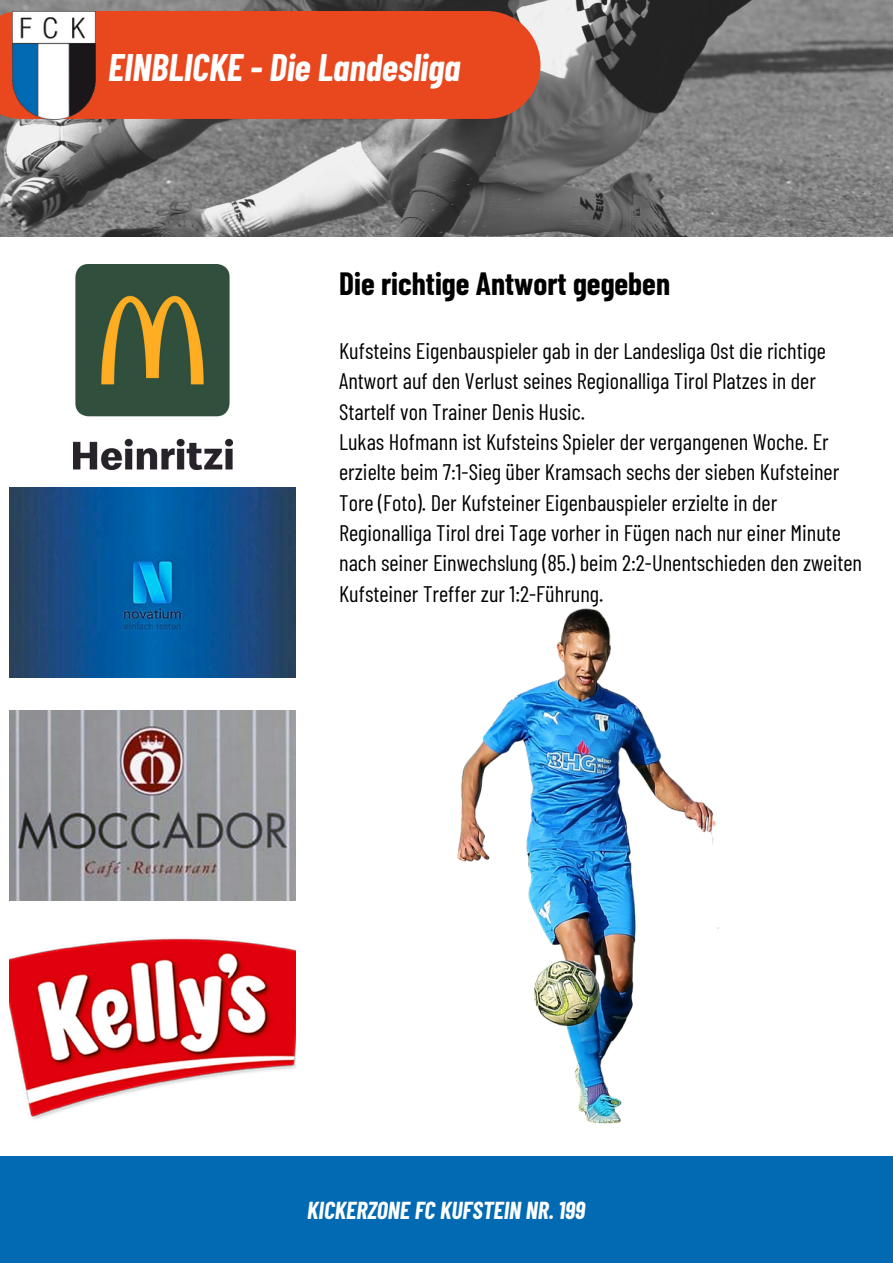
<style>
.page{position:relative;width:893px;height:1264px;background:#fff}
.page>*{position:absolute;margin:0;border:0;box-sizing:border-box;transform-origin:0 0}
.t1{font:italic 700 37.5px "Barlow Condensed";color:#fff}
.t2{font:700 31.5px "Barlow Condensed";color:#000}
.t3{font:italic 700 24px "Barlow Condensed";color:#fff}
.t4{font:22.5px/30.3px "Barlow Condensed";color:#000}
</style>
<div class="page">
<div style="left:0;top:1155px;width:892px;height:107px;background:#016ab2"></div>
<img style="left:0;top:0;width:892px;height:237px">
<div style="left:108px;top:11px;width:432px;height:108px;background:#e9481e"></div>
<img style="left:10px;top:487px;width:285px;height:190px">
<img style="left:10px;top:938px;width:285px;height:181px">
<img style="left:0;top:11px;width:108px;height:108px">
<img style="left:10px;top:710px;width:285px;height:190px">
<img style="left:74px;top:264px;width:158px;height:206px">
<img style="left:457px;top:608px;width:262px;height:516px">
<h1 class="t1" style="left:108px;top:43px;width:354px">EINBLICKE - Die Landesliga</h1>
<h2 class="t2" style="left:339px;top:263px;width:332px">Die richtige Antwort gegeben</h2>
<p class="t4" style="left:339px;top:335px;width:524px">Kufsteins Eigenbauspieler gab in der Landesliga Ost die richtige Antwort auf den Verlust seines Regionalliga Tirol Platzes in der Startelf von Trainer Denis Husic.<br>Lukas Hofmann ist Kufsteins Spieler der vergangenen Woche. Er erzielte beim 7:1-Sieg über Kramsach sechs der sieben Kufsteiner Tore (Foto). Der Kufsteiner Eigenbauspieler erzielte in der Regionalliga Tirol drei Tage vorher in Fügen nach nur einer Minute nach seiner Einwechslung (85.) beim 2:2-Unentschieden den zweiten Kufsteiner Treffer zur 1:2-Führung.</p>
<p class="t3" style="left:307px;top:1194px;width:280px">KICKERZONE FC KUFSTEIN NR. 199</p>
</div>
